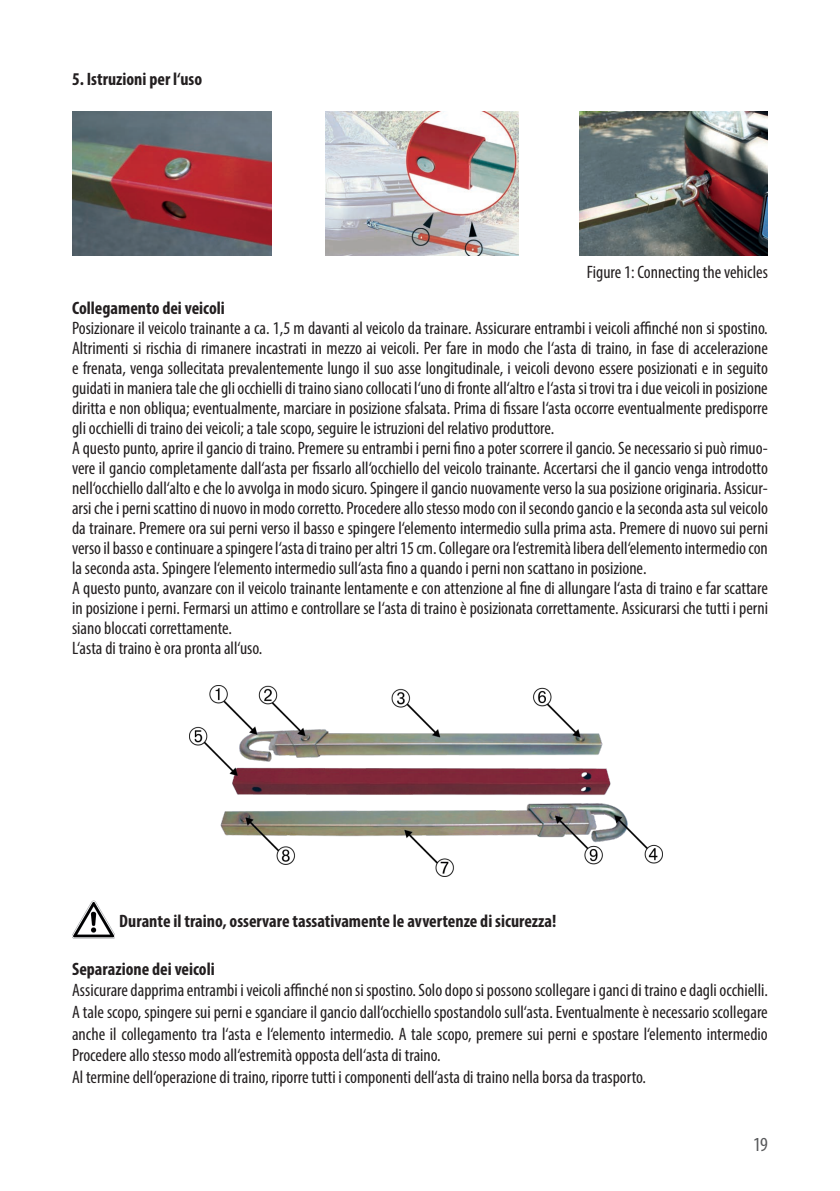
<style>
.page{position:relative;width:840px;height:1191px;background:#fff}
.page>*{position:absolute;margin:0;border:0;box-sizing:border-box;transform-origin:0 0}
.t1{font:condensed 20px "Myriad Pro";color:#57585a}
.t2{font:condensed 18px/20px "Myriad Pro";color:#231f20}
.t3{font:700 condensed 18px "Myriad Pro";color:#231f20}
</style>
<div class="page">
<img style="left:326px;top:111px;width:192px;height:144px">
<img style="left:72px;top:111px;width:200px;height:144px">
<img style="left:579px;top:111px;width:188px;height:144px">
<img style="left:189px;top:686px;width:473px;height:190px">
<img style="left:72px;top:900px;width:43px;height:39px">
<p class="t3" style="left:72px;top:68px;width:131px">5. Istruzioni per l‘uso</p>
<p class="t2" style="left:586px;top:261px;width:182px">Figure 1: Connecting the vehicles</p>
<p class="t3" style="left:72px;top:297px;width:154px">Collegamento dei veicoli</p>
<p class="t2" style="left:72px;top:318px;width:697px">Posizionare il veicolo trainante a ca. 1,5 m davanti al veicolo da trainare. Assicurare entrambi i veicoli affinché non si spostino.<br>Altrimenti si rischia di rimanere incastrati in mezzo ai veicoli. Per fare in modo che l‘asta di traino, in fase di accelerazione e frenata, venga sollecitata prevalentemente lungo il suo asse longitudinale, i veicoli devono essere posizionati e in seguito guidati in maniera tale che gli occhielli di traino siano collocati l‘uno di fronte all‘altro e l‘asta si trovi tra i due veicoli in posizione diritta e non obliqua; eventualmente, marciare in posizione sfalsata. Prima di fissare l‘asta occorre eventualmente predisporre gli occhielli di traino dei veicoli; a tale scopo, seguire le istruzioni del relativo produttore.<br>A questo punto, aprire il gancio di traino. Premere su entrambi i perni fino a poter scorrere il gancio. Se necessario si può rimuo&shy;vere il gancio completamente dall‘asta per fissarlo all‘occhiello del veicolo trainante. Accertarsi che il gancio venga introdotto nell‘occhiello dall‘alto e che lo avvolga in modo sicuro. Spingere il gancio nuovamente verso la sua posizione originaria. Assicur&shy;arsi che i perni scattino di nuovo in modo corretto. Procedere allo stesso modo con il secondo gancio e la seconda asta sul veicolo da trainare. Premere ora sui perni verso il basso e spingere l‘elemento intermedio sulla prima asta. Premere di nuovo sui perni verso il basso e continuare a spingere l‘asta di traino per altri 15 cm. Collegare ora l‘estremità libera dell‘elemento intermedio con la seconda asta. Spingere l‘elemento intermedio sull‘asta fino a quando i perni non scattano in posizione.<br>A questo punto, avanzare con il veicolo trainante lentamente e con attenzione al fine di allungare l‘asta di traino e far scattare in posizione i perni. Fermarsi un attimo e controllare se l‘asta di traino è posizionata correttamente. Assicurarsi che tutti i perni siano bloccati correttamente.<br>L‘asta di traino è ora pronta all‘uso.</p>
<p class="t3" style="left:119px;top:909px;width:438px">Durante il traino, osservare tassativamente le avvertenze di sicurezza!</p>
<p class="t3" style="left:72px;top:957px;width:144px">Separazione dei veicoli</p>
<p class="t2" style="left:72px;top:979px;width:697px;line-height:21.6px">Assicurare dapprima entrambi i veicoli affinché non si spostino. Solo dopo si possono scollegare i ganci di traino e dagli occhielli.<br>A tale scopo, spingere sui perni e sganciare il gancio dall‘occhiello spostandolo sull‘asta. Eventualmente è necessario scollegare anche il collegamento tra l‘asta e l‘elemento intermedio. A tale scopo, premere sui perni e spostare l‘elemento intermedio Procedere allo stesso modo all‘estremità opposta dell‘asta di traino.<br>Al termine dell‘operazione di traino, riporre tutti i componenti dell‘asta di traino nella borsa da trasporto.</p>
<p class="t1" style="left:752px;top:1132px;width:16px">19</p>
</div>
